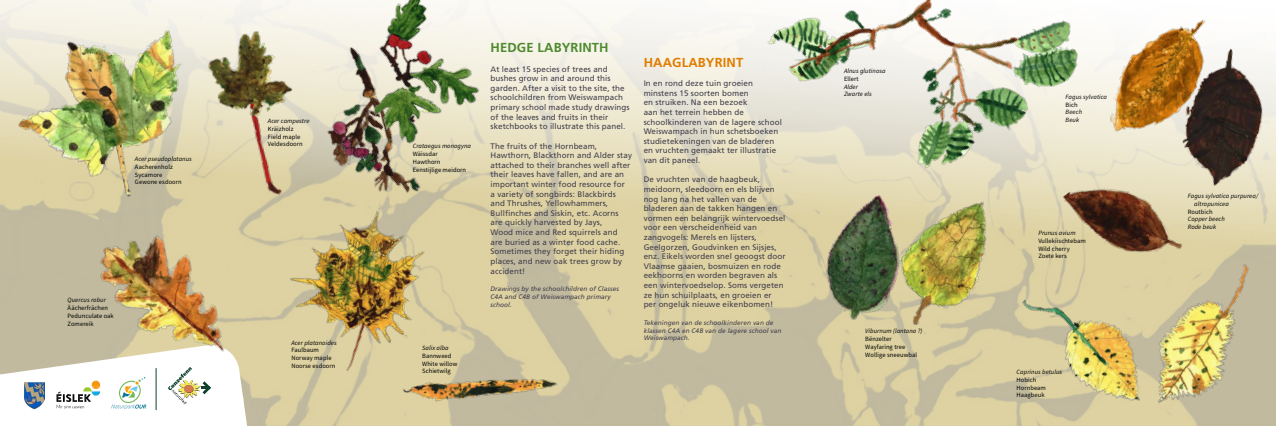
<style>
.page{position:relative;width:1276px;height:426px;background:#fff}
.page>*{position:absolute;margin:0;border:0;box-sizing:border-box;transform-origin:0 0}
.t1{font:700 13px "Frutiger LT Std";letter-spacing:.01em;color:#4d8a2d}
.t2{font:700 13px "Frutiger LT Std";letter-spacing:.01em;color:#e07c00}
.t3{font:8px/9.6px "Frutiger LT Std";letter-spacing:.01em;color:#413e4a}
.t4{font:6.5px/7.8px "Source Sans Pro";letter-spacing:.01em;color:#000}
.t5{font:italic 6.5px/7.8px "Source Sans Pro";letter-spacing:.01em;color:#000}
.t6{font:italic 6.5px/7.8px "Frutiger LT Std";letter-spacing:.01em;color:#413e4a}
</style>
<div class="page">
<svg style="left:0;top:343px;width:251px;height:82px"></svg>
<img style="left:0;top:0;width:216px;height:234px">
<img style="left:174px;top:5px;width:130px;height:183px">
<img style="left:244px;top:15px;width:60px;height:152px">
<img style="left:57px;top:188px;width:183px;height:212px">
<img style="left:1109px;top:19px;width:96px;height:132px">
<img style="left:762px;top:229px;width:224px;height:162px">
<img style="left:831px;top:229px;width:225px;height:158px">
<img style="left:990px;top:254px;width:119px;height:171px">
<img style="left:1109px;top:230px;width:167px;height:195px">
<img style="left:1056px;top:151px;width:140px;height:132px">
<img style="left:1161px;top:20px;width:115px;height:191px">
<img style="left:240px;top:167px;width:244px;height:254px">
<img style="left:378px;top:358px;width:200px;height:67px">
<img style="left:304px;top:0;width:213px;height:197px">
<img style="left:743px;top:0;width:366px;height:229px">
<p class="t5" style="left:135px;top:155px;width:58px">Acer pseudoplatanus</p>
<p class="t4" style="left:135px;top:162px;width:48px">Aacherenholz<br>Sycamore<br>Gewone esdoorn</p>
<p class="t5" style="left:68px;top:296px;width:40px">Quercus robur</p>
<p class="t4" style="left:68px;top:303px;width:48px">Äächerfrächen<br>Pedunculate oak<br>Zomereik</p>
<p class="t5" style="left:268px;top:117px;width:43px">Acer campestre</p>
<p class="t4" style="left:268px;top:124px;width:36px">Kräizholz<br>Field maple<br>Veldesdoorn</p>
<p class="t5" style="left:291px;top:338px;width:47px">Acer platanoides</p>
<p class="t4" style="left:291px;top:346px;width:45px">Faulbaum<br>Norway maple<br>Noorse esdoorn</p>
<p class="t5" style="left:413px;top:142px;width:60px">Crataegus monogyna</p>
<p class="t4" style="left:413px;top:150px;width:55px">Wäissdar<br>Hawthorn<br>Eenstijlige meidorn</p>
<p class="t5" style="left:422px;top:343px;width:28px">Salix alba</p>
<p class="t4" style="left:422px;top:351px;width:37px">Bannweed<br>White willow<br>Schietwilg</p>
<h1 class="t1" style="left:490px;top:40px;width:120px">HEDGE LABYRINTH</h1>
<p class="t3" style="left:490px;top:64px;width:141px">At least 15 species of trees and bushes grow in and around this garden. After a visit to the site, the schoolchildren from Weiswampach primary school made study drawings of the leaves and fruits in their sketchbooks to illustrate this panel.</p>
<p class="t3" style="left:490px;top:141px;width:143px">The fruits of the Hornbeam,<br>Hawthorn, Blackthorn and Alder stay attached to their branches well after their leaves have fallen, and are an important winter food resource for<br>a variety of songbirds: Blackbirds and Thrushes, Yellowhammers,<br>Bullfinches and Siskin, etc. Acorns are quickly harvested by Jays,<br>Wood mice and Red squirrels and<br>are buried as a winter food cache.<br>Sometimes they forget their hiding places, and new oak trees grow by accident!</p>
<p class="t6" style="left:490px;top:284px;width:130px">Drawings by the schoolchildren of Classes<br>C4A and C4B of Weiswampach primary school.</p>
<h1 class="t2" style="left:643px;top:55px;width:101px">HAAGLABYRINT</h1>
<p class="t3" style="left:643px;top:78px;width:140px">In en rond deze tuin groeien minstens 15 soorten bomen<br>en struiken. Na een bezoek<br>aan het terrein hebben de schoolkinderen van de lagere school<br>Weiswampach in hun schetsboeken studietekeningen van de bladeren en vruchten gemaakt ter illustratie van dit paneel.</p>
<p class="t3" style="left:643px;top:174px;width:143px">De vruchten van de haagbeuk, meidoorn, sleedoorn en els blijven nog lang na het vallen van de bladeren aan de takken hangen en vormen een belangrijk wintervoedsel voor een verscheidenheid van zangvogels: Merels en lijsters, Geelgorzen, Goudvinken en Sijsjes, enz. Eikels worden snel geoogst door Vlaamse gaaien, bosmuizen en rode eekhoorns en worden begraven als een wintervoedselop. Soms vergeten ze hun schuilplaats, en groeien er per ongeluk nieuwe eikenbomen!</p>
<p class="t6" style="left:643px;top:318px;width:139px">Tekeningen van de schoolkinderen van de klassen C4A en C4B van de lagere school van<br>Weiswampach.</p>
<p class="t5" style="left:844px;top:67px;width:43px">Alnus glutinosa</p>
<p class="t4" style="left:844px;top:75px;width:16px">Ellert</p>
<p class="t5" style="left:844px;top:82px;width:29px">Alder<br>Zwarte els</p>
<p class="t5" style="left:865px;top:326px;width:59px">Viburnum (lantana ?)</p>
<p class="t4" style="left:865px;top:334px;width:53px">Bënzelter<br>Wayfaring tree<br>Wollige sneeuwbal</p>
<p class="t5" style="left:1065px;top:93px;width:43px">Fagus sylvatica</p>
<p class="t4" style="left:1065px;top:100px;width:14px">Bich</p>
<p class="t5" style="left:1065px;top:108px;width:18px">Beech<br>Beuk</p>
<p class="t5" style="left:1038px;top:228px;width:39px">Prunus avium</p>
<p class="t4" style="left:1038px;top:236px;width:49px">Vullekiischtebam<br>Wild cherry<br>Zoete kers</p>
<p class="t5" style="left:1016px;top:367px;width:47px">Caprinus betulus</p>
<p class="t4" style="left:1016px;top:375px;width:31px">Hobich<br>Hornbeam<br>Haagbeuk</p>
<p class="t5" style="left:1194px;top:192px;width:65px;text-indent:-7px">Fagus sylvatica purpurea/ altropunicea</p>
<p class="t4" style="left:1187px;top:207px;width:27px">Routbich</p>
<p class="t5" style="left:1187px;top:215px;width:39px">Copper beech<br>Rode beuk</p>
</div>
